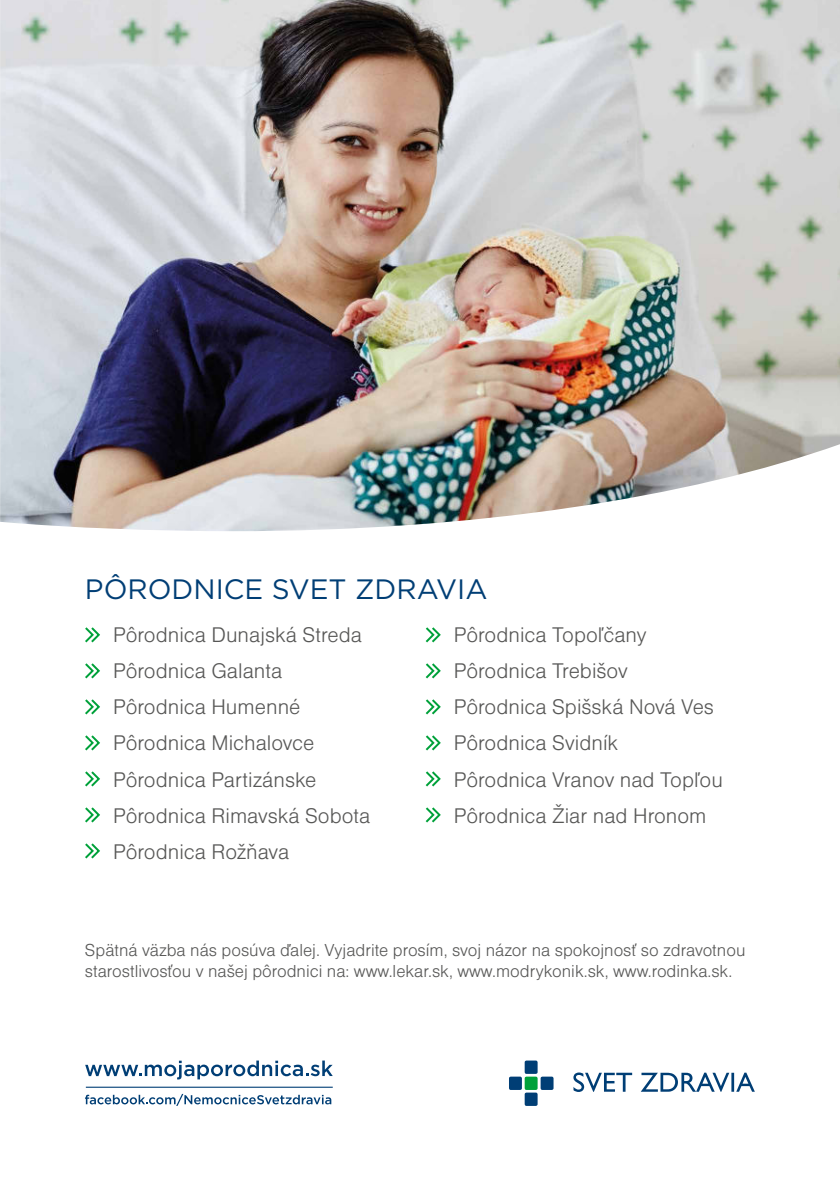
<style>
.page{position:relative;width:840px;height:1191px;background:#fff}
.page>*{position:absolute;margin:0;border:0;box-sizing:border-box;transform-origin:0 0}
.t1{font:28px "Gotham";color:#003e75}
.t2{font:22px/36px "Nimbus Sans DOT Ligh";color:#575756}
.t3{font:18px/21.6px "Nimbus Sans DOT Ligh";color:#575756}
</style>
<div class="page">
<img style="left:0;top:0;width:839px;height:531px">
<svg style="left:573px;top:1072px;width:181px;height:20px"></svg>
<div style="left:524px;top:1060px;width:13px;height:13px;background:#003e75;border-radius:2px"></div>
<div style="left:524px;top:1076px;width:13px;height:14px;background:#00a13a;border-radius:2px"></div>
<div style="left:540px;top:1076px;width:13px;height:14px;background:#003e75;border-radius:2px"></div>
<div style="left:508px;top:1076px;width:13px;height:14px;background:#003e75;border-radius:2px"></div>
<div style="left:524px;top:1092px;width:13px;height:14px;background:#003e75;border-radius:2px"></div>
<svg style="left:85px;top:1060px;width:247px;height:19px"></svg>
<svg style="left:85px;top:1094px;width:246px;height:12px"></svg>
<hr style="left:86px;top:1086px;width:246px;height:1px;background:#003e75">
<svg style="left:85px;top:627px;width:15px;height:16px"></svg>
<svg style="left:85px;top:663px;width:15px;height:16px"></svg>
<svg style="left:85px;top:699px;width:15px;height:16px"></svg>
<svg style="left:85px;top:735px;width:15px;height:16px"></svg>
<svg style="left:85px;top:771px;width:15px;height:16px"></svg>
<svg style="left:85px;top:807px;width:15px;height:16px"></svg>
<svg style="left:85px;top:843px;width:15px;height:16px"></svg>
<svg style="left:425px;top:627px;width:16px;height:16px"></svg>
<svg style="left:425px;top:663px;width:16px;height:16px"></svg>
<svg style="left:425px;top:699px;width:16px;height:16px"></svg>
<svg style="left:425px;top:735px;width:16px;height:16px"></svg>
<svg style="left:425px;top:771px;width:16px;height:16px"></svg>
<svg style="left:425px;top:807px;width:16px;height:16px"></svg>
<p class="t1" style="left:85px;top:574px;width:404px">PÔRODNICE SVET ZDRAVIA</p>
<p class="t2" style="left:113px;top:617px;width:258px">Pôrodnica Dunajská Streda<br>Pôrodnica Galanta<br>Pôrodnica Humenné<br>Pôrodnica Michalovce<br>Pôrodnica Partizánske<br>Pôrodnica Rimavská Sobota<br>Pôrodnica Rožňava</p>
<p class="t2" style="left:453px;top:617px;width:270px">Pôrodnica Topoľčany<br>Pôrodnica Trebišov<br>Pôrodnica Spišská Nová Ves<br>Pôrodnica Svidník<br>Pôrodnica Vranov nad Topľou<br>Pôrodnica Žiar nad Hronom</p>
<p class="t3" style="left:85px;top:938px;width:661px">Spätná väzba nás posúva ďalej. Vyjadrite prosím, svoj názor na spokojnosť so zdravotnou starostlivosťou v našej pôrodnici na: www.lekar.sk, www.modrykonik.sk, www.rodinka.sk.</p>
</div>
